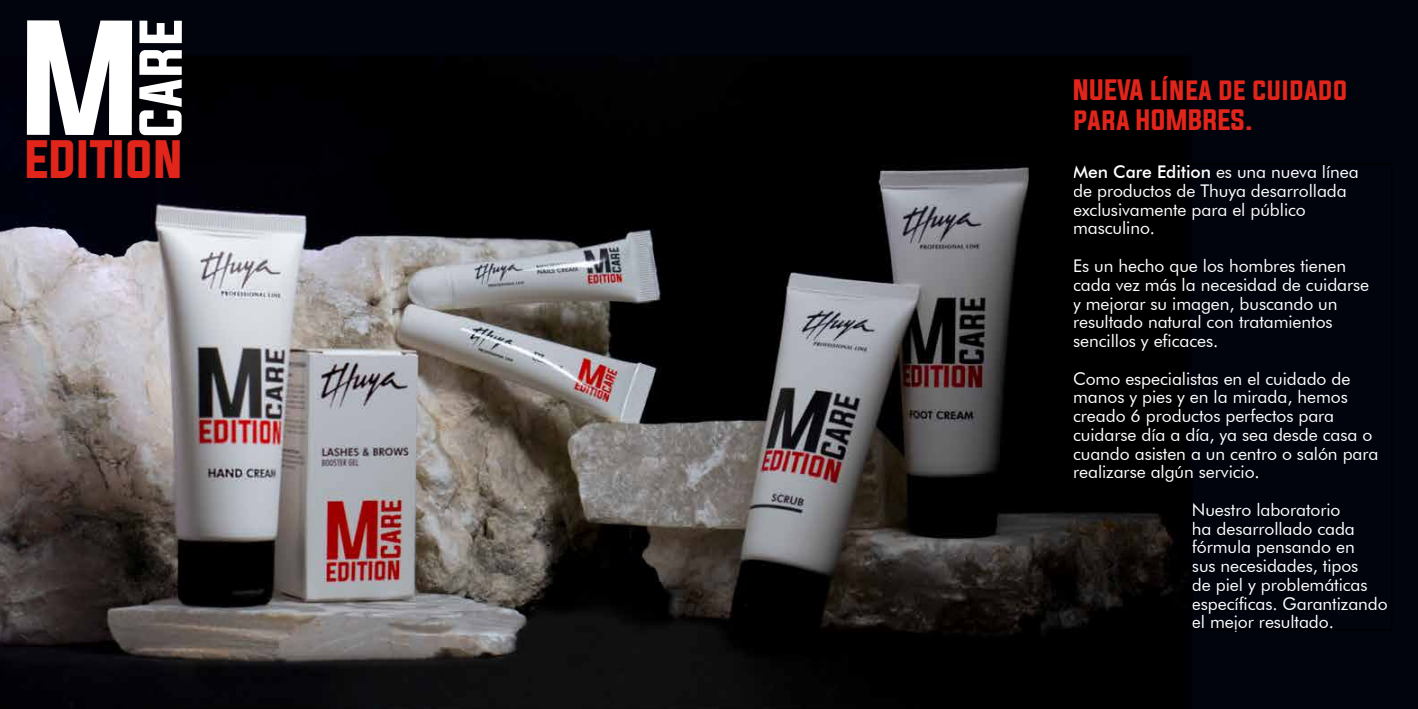
<style>
.page{position:relative;width:1418px;height:709px;background:#fff}
.page>*{position:absolute;margin:0;border:0;box-sizing:border-box;transform-origin:0 0}
.t1{font:45.88px "Evogria";letter-spacing:-.005em;color:#e1251b}
.t2{font:25px/30px "Evogria";letter-spacing:-.005em;color:#e1251b}
.t3{font:17.5px/18.8px "Futura BT";letter-spacing:-.005em;color:#fff}
.s1{font-weight:500}
</style>
<div class="page">
<img style="left:0;top:0;width:1417px;height:709px">
<svg style="left:27px;top:20px;width:105px;height:115px"></svg>
<svg style="left:139px;top:50px;width:43px;height:85px"></svg>
<svg style="left:139px;top:21px;width:43px;height:22px"></svg>
<svg style="left:1071px;top:163px;width:321px;height:468px;background:#020309"></svg>
<h1 class="t1" style="left:25px;top:127px;width:161px">EDITION</h1>
<h2 class="t2" style="left:1073px;top:76px;width:276px">NUEVA LÍNEA DE CUIDADO<br>PARA HOMBRES.</h2>
<p class="t3" style="left:1073px;top:162px;width:287px"><span class="s1">Men Care Edition</span> es una nueva línea de productos de Thuya desarrollada exclusivamente para el público masculino.</p>
<p class="t3" style="left:1073px;top:256px;width:297px">Es un hecho que los hombres tienen cada vez más la necesidad de cuidarse y mejorar su imagen, buscando un resultado natural con tratamientos sencillos y eficaces.</p>
<p class="t3" style="left:1073px;top:369px;width:307px">Como especialistas en el cuidado de manos y pies y en la mirada, hemos creado 6 productos perfectos para cuidarse día a día, ya sea desde casa o cuando asisten a un centro o salón para realizarse algún servicio.</p>
<p class="t3" style="left:1191px;top:500px;width:197px">Nuestro laboratorio<br>ha desarrollado cada fórmula pensando en<br>sus necesidades, tipos<br>de piel y problemáticas específicas. Garantizando el mejor resultado.</p>
</div>
